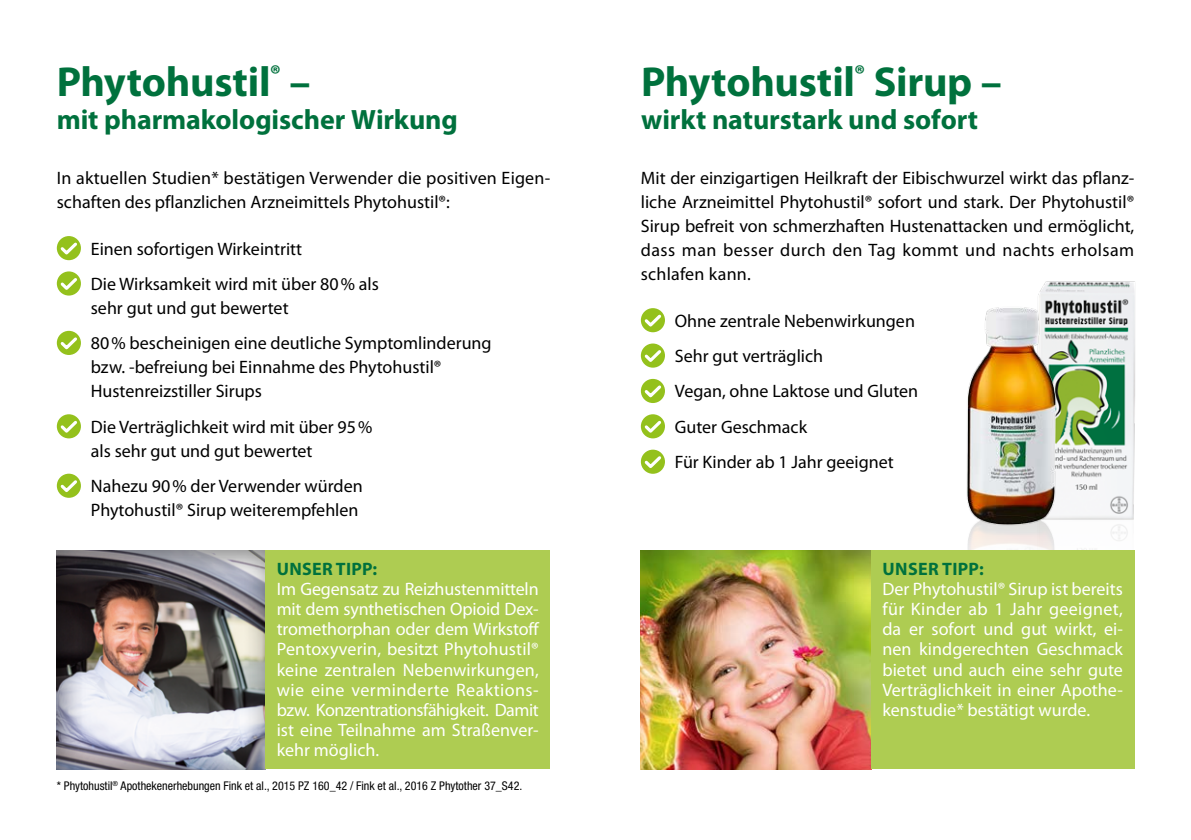
<style>
.page{position:relative;width:1191px;height:840px;background:#fff}
.page>*{position:absolute;margin:0;border:0;box-sizing:border-box;transform-origin:0 0}
.t1{font:700 42px "Myriad Pro";letter-spacing:-.005em;color:#00713d}
.t2{font:700 28px "Myriad Pro";letter-spacing:-.005em;color:#00713d}
.t3{font:18px/24px "Myriad Pro";color:#000}
.t4{font:18px/20px "Myriad Pro";color:#fff;text-align:justify}
.t5{font:700 18px "Myriad Pro";letter-spacing:.015em;color:#00713d}
.t6{font:condensed 12px "Helvetica Neue";color:#000}
</style>
<div class="page">
<div style="left:53px;top:547px;width:214px;height:222px;background:#000;opacity:.5"></div>
<img style="left:641px;top:550px;width:230px;height:218px">
<div style="left:265px;top:550px;width:285px;height:218px;background:#aecc52"></div>
<div style="left:57px;top:236px;width:24px;height:24px;background:#94c11c;border-radius:50%"></div>
<svg style="left:58px;top:239px;width:22px;height:18px"></svg>
<div style="left:57px;top:271px;width:24px;height:24px;background:#94c11c;border-radius:50%"></div>
<svg style="left:58px;top:275px;width:22px;height:17px"></svg>
<svg style="left:57px;top:330px;width:24px;height:25px"></svg>
<svg style="left:58px;top:334px;width:22px;height:18px"></svg>
<div style="left:57px;top:414px;width:24px;height:24px;background:#94c11c;border-radius:50%"></div>
<svg style="left:58px;top:417px;width:22px;height:18px"></svg>
<svg style="left:57px;top:473px;width:24px;height:24px"></svg>
<svg style="left:58px;top:477px;width:22px;height:17px"></svg>
<svg style="left:641px;top:308px;width:24px;height:24px"></svg>
<svg style="left:642px;top:311px;width:22px;height:18px"></svg>
<div style="left:641px;top:343px;width:24px;height:24px;background:#94c11c;border-radius:50%"></div>
<svg style="left:642px;top:347px;width:22px;height:17px"></svg>
<svg style="left:641px;top:378px;width:24px;height:25px"></svg>
<svg style="left:642px;top:382px;width:22px;height:18px"></svg>
<div style="left:641px;top:414px;width:24px;height:24px;background:#94c11c;border-radius:50%"></div>
<svg style="left:642px;top:417px;width:22px;height:18px"></svg>
<svg style="left:641px;top:449px;width:24px;height:24px"></svg>
<svg style="left:642px;top:453px;width:22px;height:17px"></svg>
<img style="left:1038px;top:281px;width:97px;height:215px">
<img style="left:1057px;top:496px;width:78px;height:271px">
<img style="left:967px;top:305px;width:90px;height:208px">
<img style="left:967px;top:513px;width:90px;height:37px">
<div style="left:871px;top:550px;width:263px;height:218px;background:#aecc52"></div>
<h1 class="t1" style="left:57px;top:54px;width:255px">Phytohustil<sup>®</sup> –</h1>
<h2 class="t2" style="left:57px;top:102px;width:403px">mit pharmakologischer Wirkung</h2>
<p class="t3" style="left:57px;top:165px;width:495px">In aktuellen Studien* bestätigen Verwender die positiven Eigen&shy;schaften des pflanzlichen Arzneimittels Phytohustil®:</p>
<p class="t3" style="left:91px;top:230px;width:290px;line-height:35.4px">Einen sofortigen Wirkeintritt<br>Die Wirksamkeit wird mit über 80% als</p>
<p class="t3" style="left:91px;top:290px;width:402px;line-height:35.4px">sehr gut und gut bewertet<br>80% bescheinigen eine deutliche Symptomlinderung</p>
<p class="t3" style="left:91px;top:355px;width:352px">bzw. -befreiung bei Einnahme des Phytohustil®<br>Hustenreizstiller Sirups</p>
<p class="t3" style="left:91px;top:414px;width:283px">Die Verträglichkeit wird mit über 95% als sehr gut und gut bewertet</p>
<p class="t3" style="left:91px;top:473px;width:273px">Nahezu 90% der Verwender würden<br>Phytohustil® Sirup weiterempfehlen</p>
<p class="t5" style="left:277px;top:557px;width:102px">UNSER TIPP:</p>
<p class="t4" style="left:277px;top:578px;width:263px">Im Gegensatz zu Reizhustenmitteln mit dem synthetischen Opioid Dex&shy;tromethorphan oder dem Wirkstoff Pentoxyverin, besitzt Phytohustil® keine zentralen Nebenwirkungen, wie eine verminderte Reaktions&shy;bzw. Konzentrationsfähigkeit. Damit ist eine Teilnahme am Straßenver&shy;kehr möglich.</p>
<p class="t6" style="left:57px;top:778px;width:467px">* Phytohustil<sup>®</sup> Apothekenerhebungen Fink et al., 2015 PZ 160_42 / Fink et al., 2016 Z Phytother 37_S42.</p>
<h1 class="t1" style="left:641px;top:54px;width:362px">Phytohustil<sup>®</sup> Sirup –</h1>
<h2 class="t2" style="left:641px;top:102px;width:338px">wirkt naturstark und sofort</h2>
<p class="t3" style="left:641px;top:165px;width:495px;text-align:justify">Mit der einzigartigen Heilkraft der Eibischwurzel wirkt das pflanz&shy;liche Arzneimittel Phytohustil® sofort und stark. Der Phytohustil® Sirup befreit von schmerzhaften Hustenattacken und ermöglicht, dass man besser durch den Tag kommt und nachts erholsam schlafen kann.</p>
<p class="t3" style="left:675px;top:302px;width:245px;line-height:35.4px">Ohne zentrale Nebenwirkungen<br>Sehr gut verträglich<br>Vegan, ohne Laktose und Gluten<br>Guter Geschmack<br>Für Kinder ab 1 Jahr geeignet</p>
<p class="t5" style="left:882px;top:557px;width:103px">UNSER TIPP:</p>
<p class="t4" style="left:882px;top:578px;width:242px">Der Phytohustil® Sirup ist bereits für Kinder ab 1 Jahr geeignet, da er sofort und gut wirkt, ei&shy;nen kindgerechten Geschmack bietet und auch eine sehr gute Verträglichkeit in einer Apothe&shy;kenstudie* bestätigt wurde.</p>
</div>
